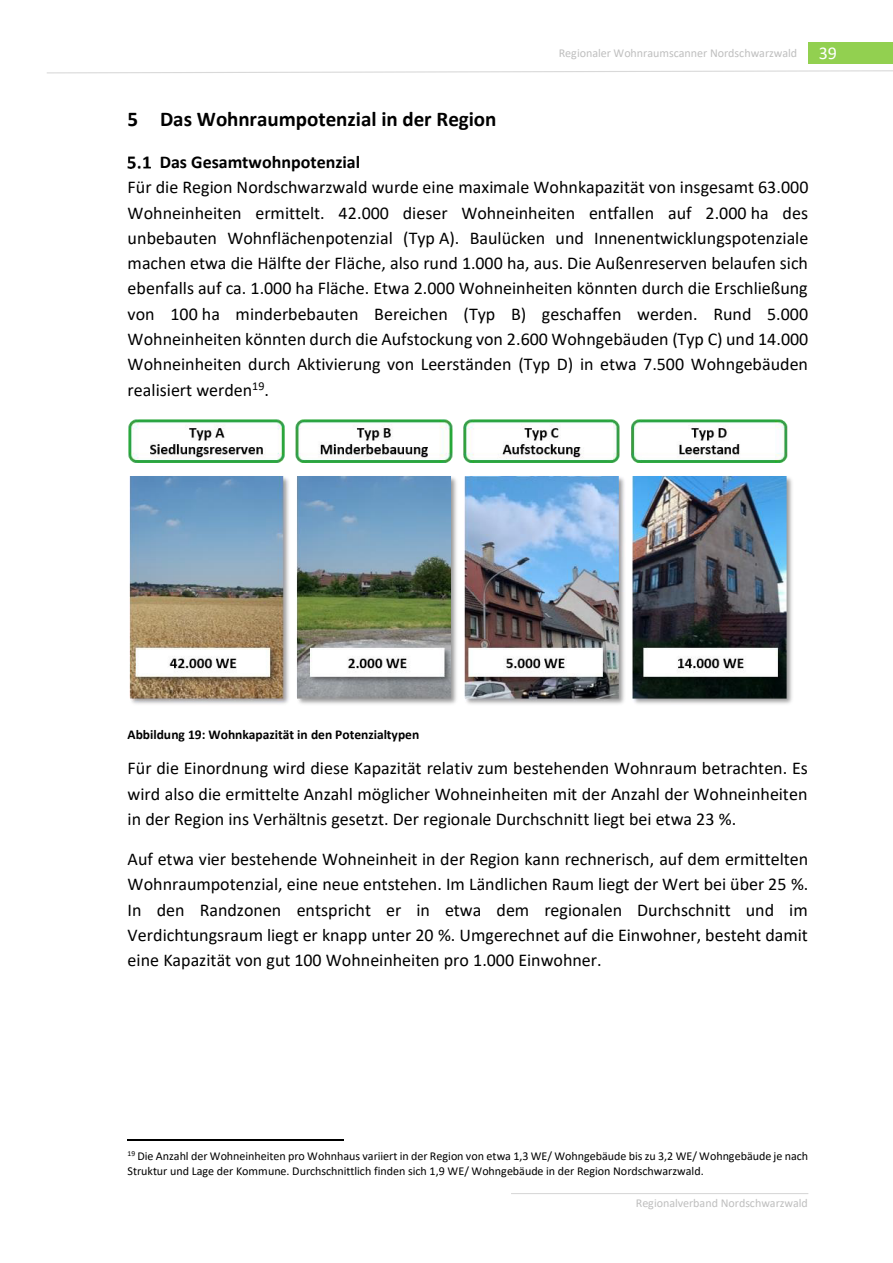
<style>
.page{position:relative;width:893px;height:1263px;background:#fff}
.page>*{position:absolute;margin:0;border:0;box-sizing:border-box;transform-origin:0 0}
.t1{font:700 21px "Calibri";color:#000}
.t2{font:18px/25.3px "Calibri";color:#000;text-align:justify}
.t3{font:700 18px "Calibri";color:#000}
.t4{font:700 13.5px "Calibri";color:#000}
.t5{font:12px/14.5px "Calibri";letter-spacing:-.005em;color:#000}
.t6{font:12px "Calibri";letter-spacing:-.005em;color:#bfbfbf}
.s1{font-size:18px;color:#fff}
</style>
<div class="page">
<div style="left:808px;top:42px;width:84px;height:22px;background:#92d050"></div>
<svg style="left:47px;top:70px;width:846px;height:4px"></svg>
<hr style="left:511px;top:1193px;width:297px;height:1px;background:#d9d9d9">
<img style="left:128px;top:156px;width:22px;height:13px">
<hr style="left:128px;top:1139px;width:216px;height:2px;background:#000">
<img style="left:128px;top:419px;width:664px;height:285px">
<p class="t6" style="left:559px;top:48px;width:280px">Regionaler Wohnraumscanner Nordschwarzwald <span class="s1">39</span></p>
<h1 class="t1" style="left:128px;top:111px;width:370px">5 Das Wohnraumpotenzial in der Region</h1>
<h2 class="t3" style="left:160px;top:155px;width:202px">Das Gesamtwohnpotenzial</h2>
<p class="t2" style="left:128px;top:176px;width:682px">Für die Region Nordschwarzwald wurde eine maximale Wohnkapazität von insgesamt 63.000<br>Wohneinheiten ermittelt. 42.000 dieser Wohneinheiten entfallen auf 2.000 ha des unbebauten Wohnflächenpotenzial (Typ A). Baulücken und Innenentwicklungspotenziale machen etwa die Hälfte der Fläche, also rund 1.000 ha, aus. Die Außenreserven belaufen sich ebenfalls auf ca. 1.000 ha Fläche. Etwa 2.000 Wohneinheiten könnten durch die Erschließung von 100 ha minderbebauten Bereichen (Typ B) geschaffen werden. Rund 5.000<br>Wohneinheiten könnten durch die Aufstockung von 2.600 Wohngebäuden (Typ C) und 14.000<br>Wohneinheiten durch Aktivierung von Leerständen (Typ D) in etwa 7.500 Wohngebäuden realisiert werden<sup>19</sup>.</p>
<p class="t4" style="left:128px;top:728px;width:293px">Abbildung 19: Wohnkapazität in den Potenzialtypen</p>
<p class="t2" style="left:128px;top:757px;width:682px">Für die Einordnung wird diese Kapazität relativ zum bestehenden Wohnraum betrachten. Es wird also die ermittelte Anzahl möglicher Wohneinheiten mit der Anzahl der Wohneinheiten in der Region ins Verhältnis gesetzt. Der regionale Durchschnitt liegt bei etwa 23 %.</p>
<p class="t2" style="left:128px;top:848px;width:682px">Auf etwa vier bestehende Wohneinheit in der Region kann rechnerisch, auf dem ermittelten Wohnraumpotenzial, eine neue entstehen. Im Ländlichen Raum liegt der Wert bei über 25 %.<br>In den Randzonen entspricht er in etwa dem regionalen Durchschnitt und im Verdichtungsraum liegt er knapp unter 20 %. Umgerechnet auf die Einwohner, besteht damit eine Kapazität von gut 100 Wohneinheiten pro 1.000 Einwohner.</p>
<p class="t5" style="left:128px;top:1150px;width:682px"><sup>19</sup> Die Anzahl der Wohneinheiten pro Wohnhaus variiert in der Region von etwa 1,3 WE/ Wohngebäude bis zu 3,2 WE/ Wohngebäude je nach<br>Struktur und Lage der Kommune. Durchschnittlich finden sich 1,9 WE/ Wohngebäude in der Region Nordschwarzwald.</p>
<p class="t6" style="left:636px;top:1198px;width:174px">Regionalverband Nordschwarzwald</p>
</div>
